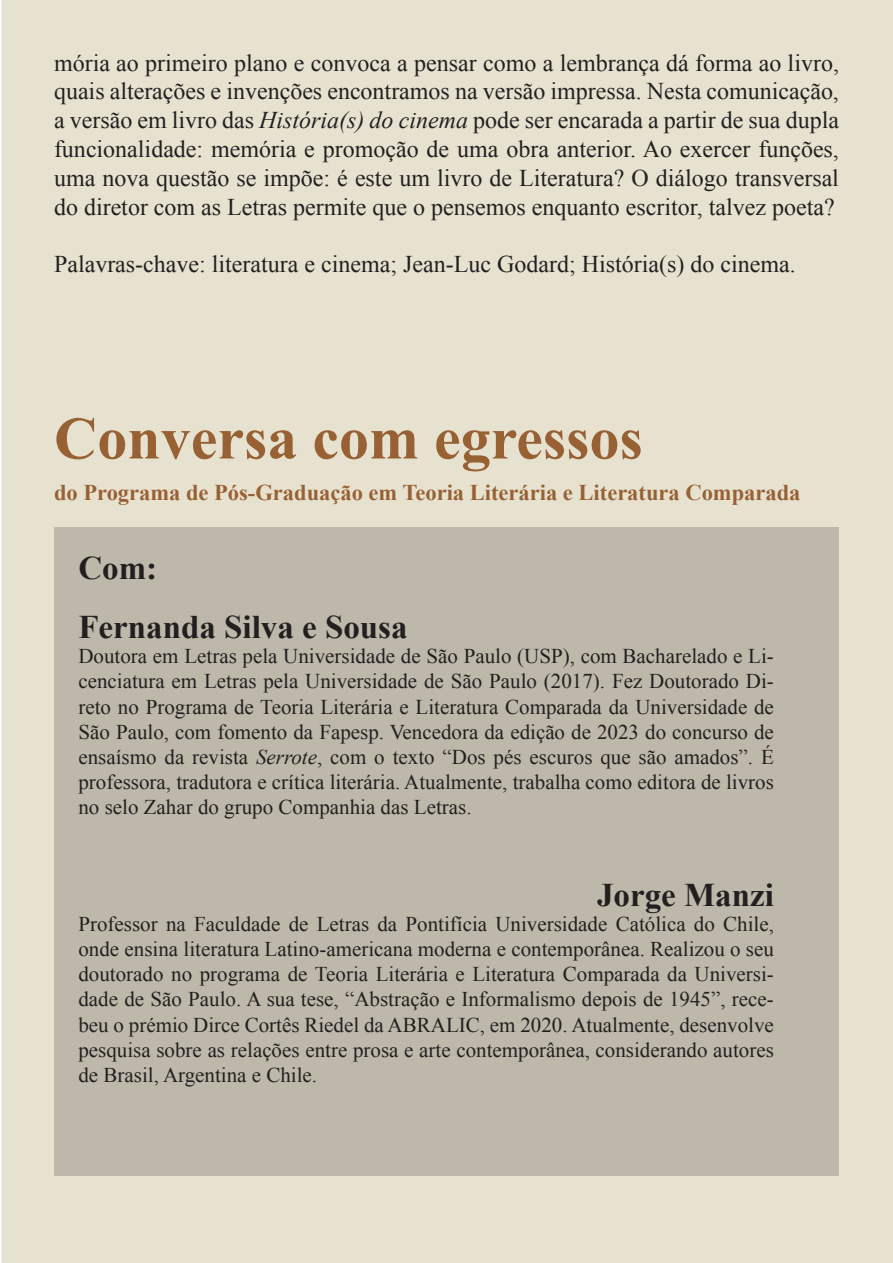
<style>
.page{position:relative;width:893px;height:1263px;background:#fff}
.page>*{position:absolute;margin:0;border:0;box-sizing:border-box;transform-origin:0 0}
.t1{font:700 60px "Times New Roman";color:#986134}
.t2{font:700 33px "Times New Roman";color:#231f20}
.t3{font:24px/28.8px "Times New Roman";color:#231f20;text-align:justify}
.t4{font:700 22.5px "Times New Roman";color:#986134}
.t5{font:21px/25.2px "Times New Roman";color:#231f20;text-align:justify}
.s1{font-style:italic}
</style>
<div class="page">
<div style="left:2px;top:0;width:891px;height:1263px;background:#e7e2d0"></div>
<div style="left:54px;top:527px;width:785px;height:648px;background:#bcb8a9"></div>
<p class="t3" style="left:54px;top:48px;width:786px">mória ao primeiro plano e convoca a pensar como a lembrança dá forma ao livro, quais alterações e invenções encontramos na versão impressa. Nesta comunicação, a versão em livro das <span class="s1">História(s) do cinema</span> pode ser encarada a partir de sua dupla funcionalidade: memória e promoção de uma obra anterior. Ao exercer funções, uma nova questão se impõe: é este um livro de Literatura? O diálogo transversal do diretor com as Letras permite que o pensemos enquanto escritor, talvez poeta?</p>
<p class="t3" style="left:54px;top:249px;width:743px">Palavras-chave: literatura e cinema; Jean-Luc Godard; História(s) do cinema.</p>
<p class="t1" style="left:54px;top:397px;width:590px">Conversa com egressos</p>
<p class="t4" style="left:54px;top:477px;width:748px">do Programa de Pós-Graduação em Teoria Literária e Literatura Comparada</p>
<p class="t2" style="left:78px;top:545px;width:80px">Com:</p>
<p class="t2" style="left:78px;top:604px;width:331px">Fernanda Silva e Sousa</p>
<p class="t5" style="left:78px;top:643px;width:697px">Doutora em Letras pela Universidade de São Paulo (USP), com Bacharelado e Li&shy;cenciatura em Letras pela Universidade de São Paulo (2017). Fez Doutorado Di&shy;reto no Programa de Teoria Literária e Literatura Comparada da Universidade de São Paulo, com fomento da Fapesp. Vencedora da edição de 2023 do concurso de ensaísmo da revista <span class="s1">Serrote</span>, com o texto “Dos pés escuros que são amados”. É professora, tradutora e crítica literária. Atualmente, trabalha como editora de livros no selo Zahar do grupo Companhia das Letras.</p>
<p class="t2" style="left:597px;top:872px;width:178px">Jorge Manzi</p>
<p class="t5" style="left:78px;top:911px;width:697px">Professor na Faculdade de Letras da Pontifícia Universidade Católica do Chile, onde ensina literatura Latino-americana moderna e contemporânea. Realizou o seu doutorado no programa de Teoria Literária e Literatura Comparada da Universi&shy;dade de São Paulo. A sua tese, “Abstração e Informalismo depois de 1945”, rece&shy;beu o prémio Dirce Cortês Riedel da ABRALIC, em 2020. Atualmente, desenvolve pesquisa sobre as relações entre prosa e arte contemporânea, considerando autores de Brasil, Argentina e Chile.</p>
</div>
